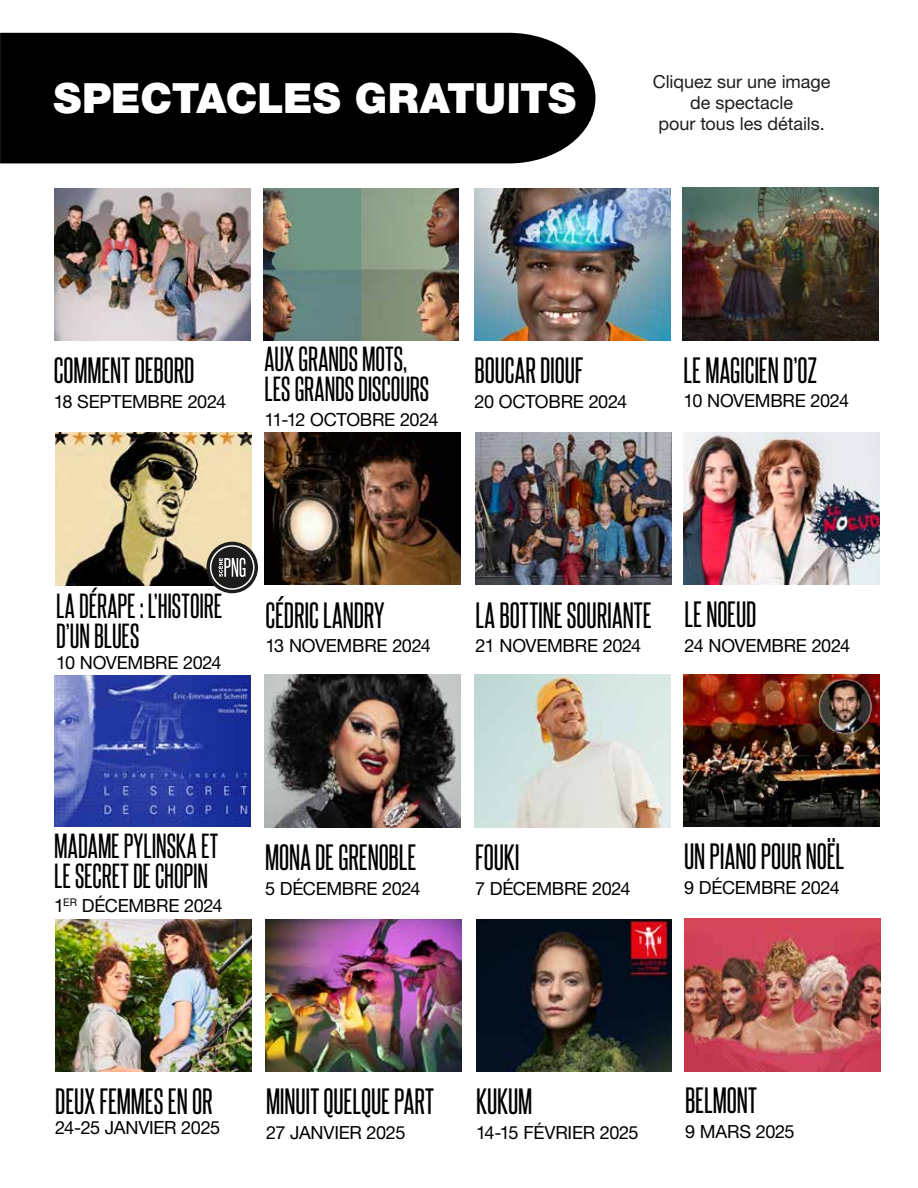
<style>
.page{position:relative;width:918px;height:1188px;background:#fff}
.page>*{position:absolute;margin:0;border:0;box-sizing:border-box;transform-origin:0 0}
.t1{font:900 41.85px "Helvetica Neue LT Std";letter-spacing:-.005em;color:#fff}
.t2{font:31.5px "Steelfish Rg";letter-spacing:-.005em;color:#000}
.t3{font:30px/30px "Steelfish Rg";color:#000}
.t4{font:18.15px "Helvetica Neue LT Std";letter-spacing:-.015em;color:#000}
.t5{font:18px/21px "Helvetica Neue LT Std";letter-spacing:-.005em;color:#1e1e1c;text-align:center}
</style>
<div class="page">
<div style="left:0;top:33px;width:595px;height:130px;background:#000"></div>
<img style="left:54px;top:188px;width:196px;height:153px">
<img style="left:264px;top:188px;width:195px;height:153px">
<img style="left:474px;top:188px;width:196px;height:153px">
<img style="left:683px;top:188px;width:196px;height:152px">
<img style="left:55px;top:433px;width:196px;height:152px">
<img style="left:265px;top:432px;width:196px;height:153px">
<img style="left:476px;top:432px;width:195px;height:153px">
<img style="left:684px;top:432px;width:196px;height:152px">
<img style="left:55px;top:675px;width:196px;height:152px">
<img style="left:264px;top:675px;width:196px;height:152px">
<img style="left:475px;top:675px;width:196px;height:152px">
<img style="left:683px;top:674px;width:196px;height:153px">
<img style="left:56px;top:919px;width:196px;height:153px">
<img style="left:265px;top:919px;width:196px;height:152px">
<img style="left:476px;top:919px;width:196px;height:152px">
<img style="left:684px;top:919px;width:196px;height:152px">
<svg style="left:206px;top:542px;width:52px;height:51px"></svg>
<div style="left:211px;top:546px;width:43px;height:43px;background:#1d1d1b;border-radius:50%"></div>
<div style="left:210px;top:545px;width:45px;height:45px;border:2px solid #fff;border-radius:50%"></div>
<svg style="left:218px;top:558px;width:28px;height:19px"></svg>
<h1 class="t1" style="left:53px;top:73px;width:524px">SPECTACLES GRATUITS</h1>
<p class="t5" style="left:653px;top:71px;width:179px">Cliquez sur une image de spectacle<br>pour tous les détails.</p>
<h2 class="t2" style="left:54px;top:351px;width:142px">COMMENT DEBORD</h2>
<p class="t4" style="left:54px;top:391px;width:174px">18 SEPTEMBRE 2024</p>
<h3 class="t3" style="left:265px;top:343px;width:166px">AUX GRANDS MOTS,<br>LES GRANDS DISCOURS</h3>
<p class="t4" style="left:265px;top:409px;width:176px">11-12 OCTOBRE 2024</p>
<h2 class="t2" style="left:475px;top:351px;width:110px">BOUCAR DIOUF</h2>
<p class="t4" style="left:475px;top:391px;width:154px">20 OCTOBRE 2024</p>
<h2 class="t2" style="left:684px;top:350px;width:135px">LE MAGICIEN D’OZ</h2>
<p class="t4" style="left:684px;top:390px;width:167px">10 NOVEMBRE 2024</p>
<h3 class="t3" style="left:56px;top:590px;width:167px">LA DÉRAPE : L’HISTOIRE<br>D’UN BLUES</h3>
<p class="t4" style="left:56px;top:651px;width:167px">10 NOVEMBRE 2024</p>
<h2 class="t2" style="left:266px;top:595px;width:121px">CÉDRIC LANDRY</h2>
<p class="t4" style="left:266px;top:635px;width:167px">13 NOVEMBRE 2024</p>
<h2 class="t2" style="left:476px;top:595px;width:178px">LA BOTTINE SOURIANTE</h2>
<p class="t4" style="left:476px;top:635px;width:167px">21 NOVEMBRE 2024</p>
<h2 class="t2" style="left:685px;top:595px;width:73px">LE NOEUD</h2>
<p class="t4" style="left:685px;top:634px;width:167px">24 NOVEMBRE 2024</p>
<h3 class="t3" style="left:54px;top:829px;width:165px">MADAME PYLINSKA ET<br>LE SECRET DE CHOPIN</h3>
<p class="t4" style="left:54px;top:895px;width:170px">1<sup>ER</sup> DÉCEMBRE 2024</p>
<h2 class="t2" style="left:265px;top:838px;width:153px">MONA DE GRENOBLE</h2>
<p class="t4" style="left:265px;top:878px;width:157px">5 DÉCEMBRE 2024</p>
<h2 class="t2" style="left:475px;top:838px;width:46px">FOUKI</h2>
<p class="t4" style="left:475px;top:878px;width:157px">7 DÉCEMBRE 2024</p>
<h2 class="t2" style="left:684px;top:837px;width:161px">UN PIANO POUR NOËL</h2>
<p class="t4" style="left:684px;top:877px;width:157px">9 DÉCEMBRE 2024</p>
<h2 class="t2" style="left:55px;top:1082px;width:159px">DEUX FEMMES EN OR</h2>
<p class="t4" style="left:55px;top:1117px;width:166px">24-25 JANVIER 2025</p>
<h2 class="t2" style="left:266px;top:1082px;width:169px">MINUIT QUELQUE PART</h2>
<p class="t4" style="left:266px;top:1122px;width:141px">27 JANVIER 2025</p>
<h2 class="t2" style="left:476px;top:1082px;width:58px">KUKUM</h2>
<p class="t4" style="left:476px;top:1122px;width:164px">14-15 FÉVRIER 2025</p>
<h2 class="t2" style="left:685px;top:1081px;width:73px">BELMONT</h2>
<p class="t4" style="left:685px;top:1121px;width:111px">9 MARS 2025</p>
</div>
